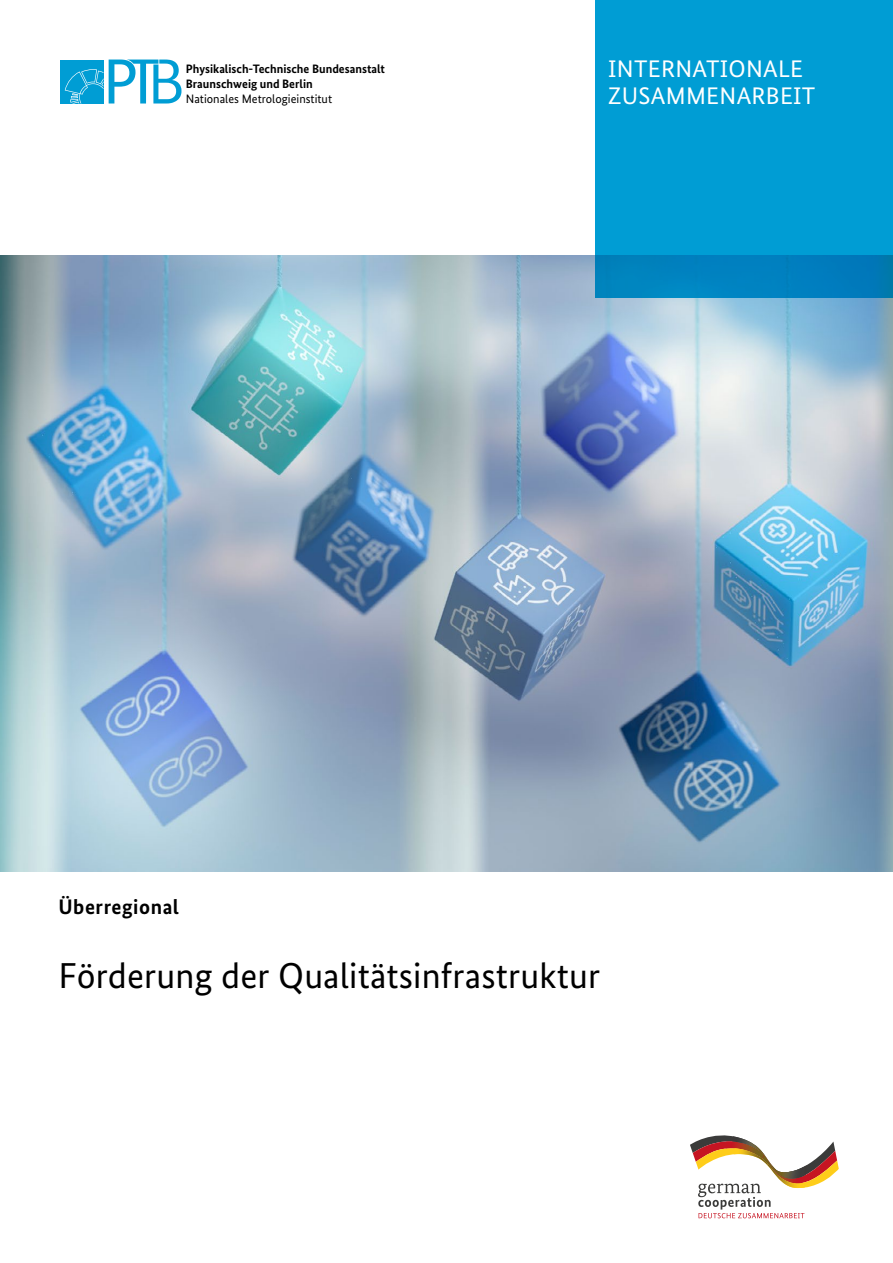
<style>
.page{position:relative;width:893px;height:1263px;background:#fff}
.page>*{position:absolute;margin:0;border:0;box-sizing:border-box;transform-origin:0 0}
.t1{font:36px "Bundes Sans";letter-spacing:.005em;color:#000}
.t2{font:24px/27px "Bundes Sans";letter-spacing:.01em;color:#fff}
.t3{font:700 21px "Bundes Sans";letter-spacing:.025em;color:#000}
.t4{font:700 12.15px/15.3px "Bundes Sans";color:#000}
.t5{font:12.15px "Bundes Sans";color:#000}
</style>
<div class="page">
<img style="left:0;top:255px;width:893px;height:617px">
<div style="left:60px;top:60px;width:44px;height:44px;background:#009dd4"></div>
<svg style="left:65px;top:60px;width:116px;height:44px"></svg>
<svg style="left:690px;top:1135px;width:149px;height:83px"></svg>
<div style="left:595px;top:0;width:298px;height:298px;background:#009dd4"></div>
<p class="t4" style="left:186px;top:61px;width:201px">Physikalisch-Technische Bundesanstalt<br>Braunschweig und Berlin</p>
<p class="t5" style="left:186px;top:92px;width:148px">Nationales Metrologieinstitut</p>
<h2 class="t2" style="left:608px;top:55px;width:209px">INTERNATIONALE<br>ZUSAMMENARBEIT</h2>
<h3 class="t3" style="left:58px;top:893px;width:122px">Überregional</h3>
<h1 class="t1" style="left:58px;top:953px;width:543px">Förderung der Qualitätsinfrastruktur</h1>
</div>
